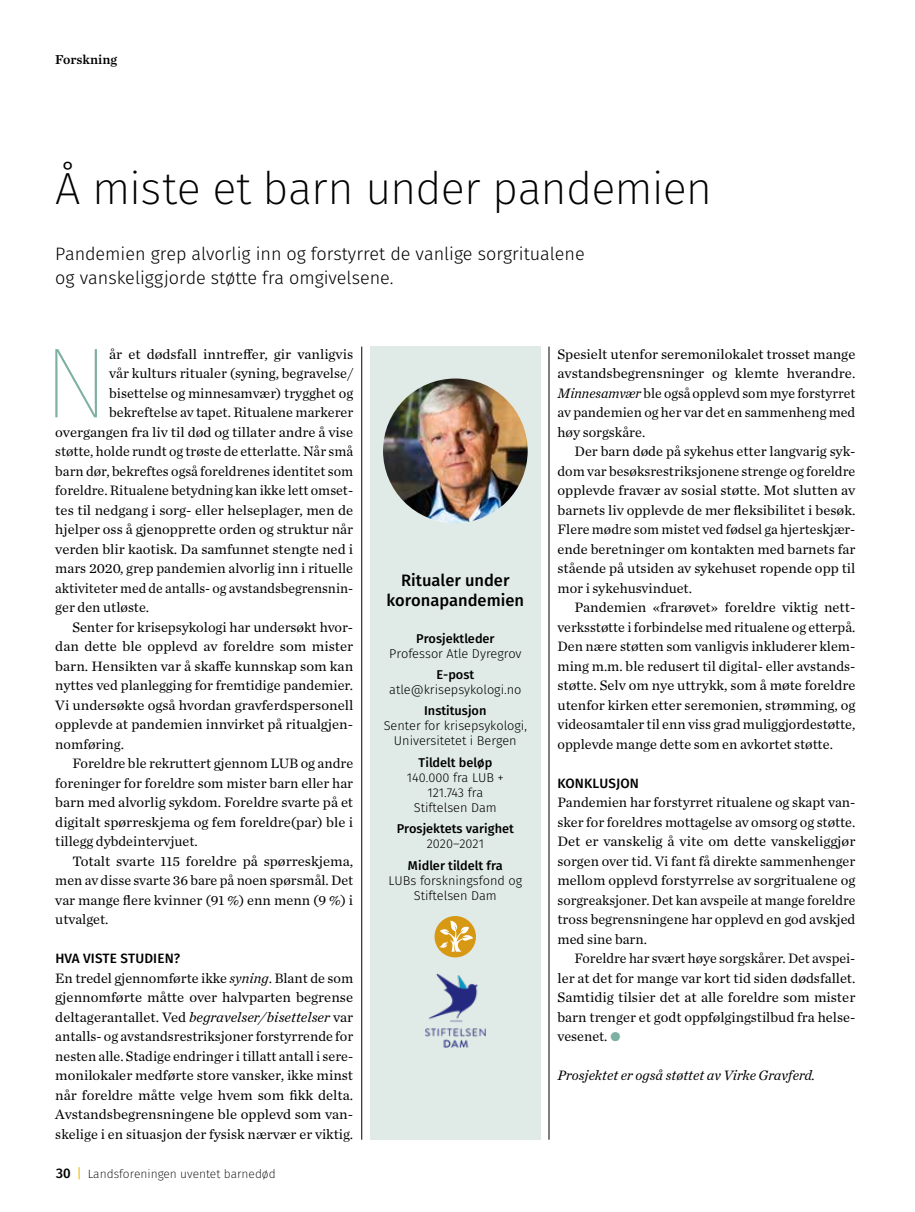
<style>
.page{position:relative;width:915px;height:1212px;background:#fff}
.page>*{position:absolute;margin:0;border:0;box-sizing:border-box;transform-origin:0 0}
.t1{font:100 100.2px "Fira Sans";color:#7dafa3}
.t2{font:200 45px "Fira Sans";letter-spacing:-.02em;color:#000}
.t3{font:300 18px/24px "Fira Sans";color:#000}
.t4{font:500 16.5px/19.8px "Fira Sans";color:#000;text-align:center}
.t5{font:14.25px/19.5px "Chronicle Text G1";color:#000;text-align:justify}
.t6{font:italic 14.25px "Chronicle Text G1";color:#000}
.t7{font:500 13.5px "Fira Sans";letter-spacing:.01em;color:#000}
.t8{font:13.5px "Chronicle Text G1 Semi";color:#000}
.t9{font:300 12.75px/15px "Fira Sans";color:#000;text-align:center}
.t10{font:500 12.75px "Fira Sans";color:#000}
.t11{font:200 12px "Fira Sans";color:#000}
.s1{font-style:italic}
.s2{font-weight:500;font-size:13.5px}
.s3{font-weight:400;font-size:13.35px;color:#f0b600}
.s4{color:#7dafa3}
</style>
<div class="page">
<div style="left:370px;top:347px;width:170px;height:793px;background:#e0ebe8"></div>
<img style="left:383px;top:378px;width:144px;height:145px;border-radius:72px">
<hr style="left:548px;top:347px;width:1px;height:793px;background:#000">
<hr style="left:361px;top:347px;width:1px;height:793px;background:#000">
<div style="left:434px;top:916px;width:42px;height:41px;background:#d79814;border-radius:50%"></div>
<svg style="left:439px;top:921px;width:34px;height:31px"></svg>
<img style="left:425px;top:974px;width:60px;height:73px">
<p class="t8" style="left:55px;top:49px;width:63px">Forskning</p>
<h2 class="t2" style="left:55px;top:157px;width:658px">Å miste et barn under pandemien</h2>
<p class="t3" style="left:55px;top:242px;width:530px">Pandemien grep alvorlig inn og forstyrret de vanlige sorgritualene og vanskeliggjorde støtte fra omgivelsene.</p>
<h1 class="t1" style="left:43px;top:312px;width:68px">N</h1>
<p class="t5" style="left:109px;top:343px;width:245px">år et dødsfall inntreffer, gir vanligvis</p>
<p class="t5" style="left:109px;top:363px;width:245px">vår kulturs ritualer (syning, begravelse/</p>
<p class="t5" style="left:109px;top:382px;width:245px">bisettelse og minnesamvær) trygghet og</p>
<p class="t5" style="left:109px;top:402px;width:245px">bekreftelse av tapet. Ritualene markerer</p>
<p class="t5" style="left:55px;top:421px;width:299px">overgangen fra liv til død og tillater andre å vise</p>
<p class="t5" style="left:55px;top:441px;width:299px">støtte, holde rundt og trøste de etterlatte. Når små</p>
<p class="t5" style="left:55px;top:460px;width:299px">barn dør, bekreftes også foreldrenes identitet som</p>
<p class="t5" style="left:55px;top:480px;width:299px">foreldre. Ritualene betydning kan ikke lett omset-</p>
<p class="t5" style="left:55px;top:499px;width:299px">tes til nedgang i sorg- eller helseplager, men de</p>
<p class="t5" style="left:55px;top:519px;width:299px">hjelper oss å gjenopprette orden og struktur når</p>
<p class="t5" style="left:55px;top:538px;width:299px">verden blir kaotisk. Da samfunnet stengte ned i</p>
<p class="t5" style="left:55px;top:558px;width:299px">mars 2020, grep pandemien alvorlig inn i rituelle</p>
<p class="t5" style="left:55px;top:577px;width:299px">aktiviteter med de antalls- og avstandsbegrensnin-</p>
<p class="t5" style="left:55px;top:597px;width:95px">ger den utløste.</p>
<p class="t5" style="left:72px;top:616px;width:282px">Senter for krisepsykologi har undersøkt hvor-</p>
<p class="t5" style="left:55px;top:636px;width:299px">dan dette ble opplevd av foreldre som mister</p>
<p class="t5" style="left:55px;top:655px;width:299px">barn. Hensikten var å skaffe kunnskap som kan</p>
<p class="t5" style="left:55px;top:675px;width:299px">nyttes ved planlegging for fremtidige pandemier.</p>
<p class="t5" style="left:55px;top:694px;width:299px">Vi undersøkte også hvordan gravferdspersonell</p>
<p class="t5" style="left:55px;top:714px;width:299px">opplevde at pandemien innvirket på ritualgjen-</p>
<p class="t5" style="left:55px;top:733px;width:70px">nomføring.</p>
<p class="t5" style="left:72px;top:753px;width:282px">Foreldre ble rekruttert gjennom LUB og andre</p>
<p class="t5" style="left:55px;top:772px;width:299px">foreninger for foreldre som mister barn eller har</p>
<p class="t5" style="left:55px;top:792px;width:299px">barn med alvorlig sykdom. Foreldre svarte på et</p>
<p class="t5" style="left:55px;top:811px;width:299px">digitalt spørreskjema og fem foreldre(par) ble i</p>
<p class="t5" style="left:55px;top:831px;width:144px">tillegg dybdeintervjuet.</p>
<p class="t5" style="left:72px;top:850px;width:282px">Totalt svarte 115 foreldre på spørreskjema,</p>
<p class="t5" style="left:55px;top:870px;width:299px">men av disse svarte 36 bare på noen spørsmål. Det</p>
<p class="t5" style="left:55px;top:889px;width:299px">var mange flere kvinner (91 %) enn menn (9 %) i</p>
<p class="t5" style="left:55px;top:909px;width:55px">utvalget.</p>
<p class="t7" style="left:55px;top:949px;width:126px">HVA VISTE STUDIEN?</p>
<p class="t5" style="left:55px;top:967px;width:299px">En tredel gjennomførte ikke <span class="s1">syning</span>. Blant de som gjennomførte måtte over halvparten begrense deltagerantallet. Ved <span class="s1">begravelser/bisettelser</span> var antalls- og avstandsrestriksjoner forstyrrende for nesten alle. Stadige endringer i tillatt antall i sere&shy;monilokaler medførte store vansker, ikke minst når foreldre måtte velge hvem som fikk delta.<br>Avstandsbegrensningene ble opplevd som van&shy;skelige i en situasjon der fysisk nærvær er viktig.</p>
<p class="t11" style="left:56px;top:1165px;width:221px"><span class="s2">30</span> <span class="s3">|</span> Landsforeningen uventet barnedød</p>
<p class="t4" style="left:386px;top:571px;width:139px">Ritualer under koronapandemien</p>
<p class="t10" style="left:416px;top:629px;width:80px">Prosjektleder</p>
<p class="t9" style="left:389px;top:646px;width:134px">Professor Atle Dyregrov</p>
<p class="t10" style="left:436px;top:666px;width:39px">E-post</p>
<p class="t9" style="left:389px;top:682px;width:134px">atle@krisepsykologi.no</p>
<p class="t10" style="left:424px;top:702px;width:64px">Institusjon</p>
<p class="t9" style="left:383px;top:718px;width:145px">Senter for krisepsykologi,<br>Universitetet i Bergen</p>
<p class="t10" style="left:418px;top:753px;width:75px">Tildelt beløp</p>
<p class="t9" style="left:406px;top:770px;width:98px">140.000 fra LUB +<br>121.743 fra<br>Stiftelsen Dam</p>
<p class="t10" style="left:396px;top:820px;width:119px">Prosjektets varighet</p>
<p class="t9" style="left:426px;top:836px;width:59px">2020–2021</p>
<p class="t10" style="left:408px;top:856px;width:96px">Midler tildelt fra</p>
<p class="t9" style="left:388px;top:872px;width:135px">LUBs forskningsfond og<br>Stiftelsen Dam</p>
<p class="t5" style="left:557px;top:343px;width:299px">Spesielt utenfor seremonilokalet trosset mange avstandsbegrensninger og klemte hverandre.<br><span class="s1">Minnesamvær</span> ble også opplevd som mye forstyrret av pandemien og her var det en sammenheng med høy sorgskåre.</p>
<p class="t5" style="left:557px;top:441px;width:299px;text-indent:17px">Der barn døde på sykehus etter langvarig syk&shy;dom var besøksrestriksjonene strenge og foreldre opplevde fravær av sosial støtte. Mot slutten av barnets liv opplevde de mer fleksibilitet i besøk.<br>Flere mødre som mistet ved fødsel ga hjerteskjær&shy;ende beretninger om kontakten med barnets far stående på utsiden av sykehuset ropende opp til mor i sykehusvinduet.</p>
<p class="t5" style="left:557px;top:597px;width:299px;text-indent:17px">Pandemien «frarøvet» foreldre viktig nett&shy;verksstøtte i forbindelse med ritualene og etterpå.<br>Den nære støtten som vanligvis inkluderer klem&shy;ming m.m. ble redusert til digital- eller avstands&shy;støtte. Selv om nye uttrykk, som å møte foreldre utenfor kirken etter seremonien, strømming, og videosamtaler til enn viss grad muliggjordestøtte, opplevde mange dette som en avkortet støtte.</p>
<p class="t7" style="left:557px;top:774px;width:83px">KONKLUSJON</p>
<p class="t5" style="left:557px;top:792px;width:299px">Pandemien har forstyrret ritualene og skapt van&shy;sker for foreldres mottagelse av omsorg og støtte.<br>Det er vanskelig å vite om dette vanskeliggjør sorgen over tid. Vi fant få direkte sammenhenger mellom opplevd forstyrrelse av sorgritualene og sorgreaksjoner. Det kan avspeile at mange foreldre tross begrensningene har opplevd en god avskjed med sine barn.</p>
<p class="t5" style="left:557px;top:948px;width:299px;text-indent:17px">Foreldre har svært høye sorgskårer. Det avspei&shy;ler at det for mange var kort tid siden dødsfallet.<br>Samtidig tilsier det at alle foreldre som mister barn trenger et godt oppfølgingstilbud fra helse&shy;vesenet. <span class="s4">•</span></p>
<p class="t6" style="left:557px;top:1065px;width:259px">Prosjektet er også støttet av Virke Gravferd.</p>
</div>
